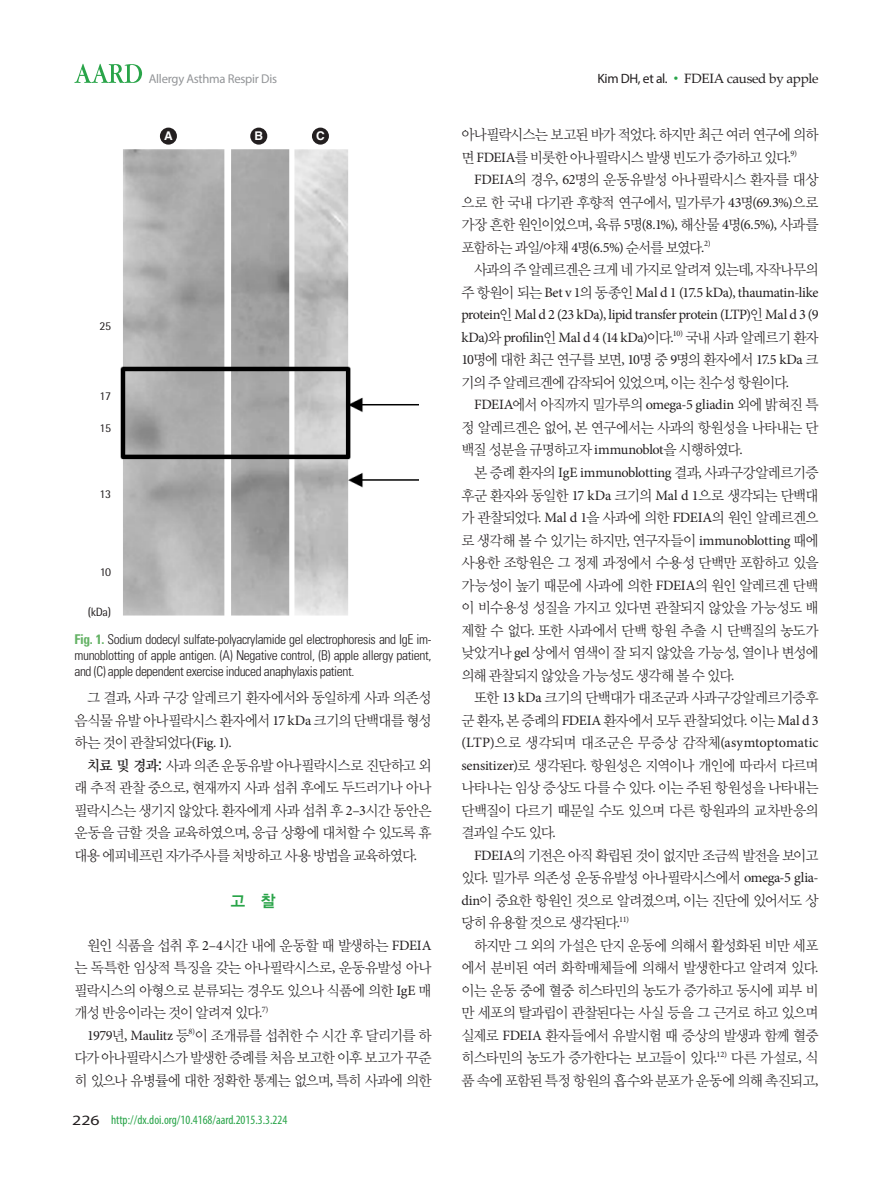
<style>
.page{position:relative;width:893px;height:1191px;background:#fff}
.page>*{position:absolute;margin:0;border:0;box-sizing:border-box;transform-origin:0 0}
.본문_대제목{font:16.5px "YDIYGO340";color:#29a449;scale:.95 1}
.본문{font:14.7px/22.5px "YDIY Mj O320";letter-spacing:-.06em;color:#231f20;text-align:justify;scale:.95 1}
.본문-2{font:14.25px/22.5px "Minion Pro";letter-spacing:-.02em;color:#231f20;text-align:justify}
.본문-3{font:14.25px "Minion Pro";letter-spacing:.005em;color:#231f20}
.표제목_그림설명{font:300 condensed 13.5px/16.2px "Univers LT Std";letter-spacing:-.03em;color:#231f20;text-align:justify}
.하시라짝_영문{font:13.5px "Palatino Linotype";letter-spacing:-.025em;color:#231f20}
.t1{font:condensed 12.75px "Myriad Pro";color:#29a449}
.t2{font:12.75px "Myriad Pro";letter-spacing:-.02em;color:#939598}
.그림지문_8pt{font:12px "Rotis Semi Sans Std";letter-spacing:-.03em;color:#231f20}
.t3{font:700 12px "Helvetica LT Std";color:#fff}
.s1{font-family:"Myriad Pro"}
.s2{font-family:"Dotum";color:#29a449}
.s3{font-weight:700;color:#64b265}
.s4{font-family:"Minion Pro";font-size:14.25px}
.s5{font-family:"YDIY Mj O340"}
.s6{font-stretch:normal;font-size:14.25px;color:#231f20}
.s7{font-family:"YDIY Mj O320";font-size:14.7px}
</style>
<div class="page">
<svg style="left:74px;top:64px;width:68px;height:19px"></svg>
<img style="left:120px;top:149px;width:298px;height:467px">
<div style="left:160px;top:128px;width:17px;height:17px;background:#231f20;border-radius:50%"></div>
<div style="left:250px;top:128px;width:17px;height:17px;background:#231f20;border-radius:50%"></div>
<div style="left:312px;top:128px;width:17px;height:17px;background:#231f20;border-radius:50%"></div>
<p class="t2" style="left:149px;top:71px;width:130px">Allergy Asthma Respir Dis</p>
<p class="하시라짝_영문" style="left:597px;top:69px;width:223px"><span class="s1">Kim DH, et al.</span> <span class="s2">•</span> FDEIA caused by apple</p>
<p class="t3" style="left:164px;top:128px;width:10px">A</p>
<p class="t3" style="left:254px;top:128px;width:10px">B</p>
<p class="t3" style="left:316px;top:128px;width:10px">C</p>
<p class="그림지문_8pt" style="left:99px;top:319px;width:13px">25</p>
<p class="그림지문_8pt" style="left:99px;top:388px;width:13px">17</p>
<p class="그림지문_8pt" style="left:99px;top:421px;width:13px">15</p>
<p class="그림지문_8pt" style="left:99px;top:487px;width:13px">13</p>
<p class="그림지문_8pt" style="left:100px;top:565px;width:13px">10</p>
<p class="그림지문_8pt" style="left:88px;top:604px;width:25px">(kDa)</p>
<p class="표제목_그림설명" style="left:74px;top:631px;width:359px"><span class="s3">Fig. 1.</span> Sodium dodecyl sulfate-polyacrylamide gel electrophoresis and IgE im&shy;munoblotting of apple antigen. (A) Negative control, (B) apple allergy patient, and (C) apple dependent exercise induced anaphylaxis patient.</p>
<p class="본문" style="left:74px;top:686px;width:377px;text-indent:13px">그 결과<span class="s4">,</span> 사과 구강 알레르기 환자에서와 동일하게 사과 의존성 음식물 유발 아나필락시스 환자에서 <span class="s4">17 kDa</span> 크기의 단백대를 형성 하는 것이 관찰되었다<span class="s4">(Fig. 1).</span></p>
<p class="본문" style="left:74px;top:754px;width:377px;text-indent:13px"><span class="s5">치료 및 경과:</span> 사과 의존 운동유발 아나필락시스로 진단하고 외 래 추적 관찰 중으로<span class="s4">,</span> 현재까지 사과 섭취 후에도 두드러기나 아나 필락시스는 생기지 않았다<span class="s4">.</span> 환자에게 사과 섭취 후 <span class="s4">2–3</span>시간 동안은 운동을 금할 것을 교육하였으며<span class="s4">,</span> 응급 상황에 대처할 수 있도록 휴 대용 에피네프린 자가주사를 처방하고 사용 방법을 교육하였다<span class="s4">.</span></p>
<p class="본문_대제목" style="left:231px;top:891px;width:48px">고 찰</p>
<p class="본문" style="left:74px;top:934px;width:377px;text-indent:13px">원인 식품을 섭취 후 <span class="s4">2–4</span>시간 내에 운동할 때 발생하는 <span class="s4">FDEIA </span>는 독특한 임상적 특징을 갖는 아나필락시스로<span class="s4">,</span> 운동유발성 아나 필락시스의 아형으로 분류되는 경우도 있으나 식품에 의한 <span class="s4">IgE</span> 매 개성 반응이라는 것이 알려져 있다<span class="s4">.</span><sup>7)</sup></p>
<p class="본문" style="left:74px;top:1024px;width:377px;text-indent:13px"><span class="s4">1979</span>년<span class="s4">, Maulitz</span> 등<sup>8)</sup>이 조개류를 섭취한 수 시간 후 달리기를 하 다가 아나필락시스가 발생한 증례를 처음 보고한 이후 보고가 꾸준 히 있으나 유병률에 대한 정확한 통계는 없으며<span class="s4">,</span> 특히 사과에 의한</p>
<p class="t1" style="left:72px;top:1112px;width:217px"><span class="s6">226</span> http://dx.doi.org/10.4168/aard.2015.3.3.224</p>
<p class="본문" style="left:461px;top:124px;width:377px">아나필락시스는 보고된 바가 적었다<span class="s4">.</span> 하지만 최근 여러 연구에 의하 면 <span class="s4">FDEIA</span>를 비롯한 아나필락시스 발생 빈도가 증가하고 있다<span class="s4">.</span><sup>9)</sup></p>
<p class="본문" style="left:461px;top:169px;width:377px;text-indent:13px"><span class="s4">FDEIA</span>의 경우<span class="s4">, 62</span>명의 운동유발성 아나필락시스 환자를 대상 으로 한 국내 다기관 후향적 연구에서<span class="s4">,</span> 밀가루가 <span class="s4">43</span>명<span class="s4">(69.3%)</span>으로 가장 흔한 원인이었으며<span class="s4">,</span> 육류 <span class="s4">5</span>명<span class="s4">(8.1%),</span> 해산물 <span class="s4">4</span>명<span class="s4">(6.5%),</span> 사과를 포함하는 과일<span class="s4">/</span>야채 <span class="s4">4</span>명<span class="s4">(6.5%)</span> 순서를 보였다<span class="s4">.</span><sup>2)</sup></p>
<p class="본문" style="left:474px;top:259px;width:364px">사과의 주 알레르겐은 크게 네 가지로 알려져 있는데<span class="s4">,</span> 자작나무의</p>
<p class="본문-2" style="left:461px;top:281px;width:359px"><span class="s7">주 항원이 되는</span> Bet v 1<span class="s7">의 동종인</span> Mal d 1 (17.5 kDa), thaumatin-like protein<span class="s7">인</span> Mal d 2 (23 kDa), lipid transfer protein (LTP)<span class="s7">인</span> Mal d 3 (9 kDa)<span class="s7">와</span> profilin<span class="s7">인</span> Mal d 4 (14 kDa)<span class="s7">이다</span>.<sup>10)</sup> <span class="s7">국내 사과 알레르기 환자</span></p>
<p class="본문" style="left:461px;top:349px;width:377px"><span class="s4">10</span>명에 대한 최근 연구를 보면<span class="s4">, 10</span>명 중 <span class="s4">9</span>명의 환자에서 <span class="s4">17.5 kDa</span> 크 기의 주 알레르겐에 감작되어 있었으며<span class="s4">,</span> 이는 친수성 항원이다<span class="s4">.</span></p>
<p class="본문-2" style="left:474px;top:394px;width:346px">FDEIA<span class="s7">에서 아직까지 밀가루의</span> omega-5 gliadin <span class="s7">외에 밝혀진 특</span></p>
<p class="본문" style="left:461px;top:416px;width:377px">정 알레르겐은 없어<span class="s4">,</span> 본 연구에서는 사과의 항원성을 나타내는 단 백질 성분을 규명하고자 <span class="s4">immunoblot</span>을 시행하였다<span class="s4">.</span></p>
<p class="본문-2" style="left:474px;top:461px;width:346px"><span class="s7">본 증례 환자의</span> IgE immunoblotting <span class="s7">결과</span>, <span class="s7">사과구강알레르기증</span></p>
<p class="본문" style="left:461px;top:484px;width:377px">후군 환자와 동일한 <span class="s4">17 kDa</span> 크기의 <span class="s4">Mal d 1</span>으로 생각되는 단백대 가 관찰되었다<span class="s4">. Mal d 1</span>을 사과에 의한 <span class="s4">FDEIA</span>의 원인 알레르겐으 로 생각해 볼 수 있기는 하지만<span class="s4">,</span> 연구자들이 <span class="s4">immunoblotting</span> 때에 사용한 조항원은 그 정제 과정에서 수용성 단백만 포함하고 있을 가능성이 높기 때문에 사과에 의한 <span class="s4">FDEIA</span>의 원인 알레르겐 단백 이 비수용성 성질을 가지고 있다면 관찰되지 않았을 가능성도 배 제할 수 없다<span class="s4">.</span> 또한 사과에서 단백 항원 추출 시 단백질의 농도가 낮았거나 <span class="s4">gel</span> 상에서 염색이 잘 되지 않았을 가능성<span class="s4">,</span> 열이나 변성에 의해 관찰되지 않았을 가능성도 생각해 볼 수 있다<span class="s4">.</span></p>
<p class="본문" style="left:461px;top:686px;width:377px;text-align:right">또한 <span class="s4">13 kDa</span> 크기의 단백대가 대조군과 사과구강알레르기증후 군 환자<span class="s4">,</span> 본 증례의 <span class="s4">FDEIA</span> 환자에서 모두 관찰되었다<span class="s4">.</span> 이는 <span class="s4">Mal d 3</span></p>
<p class="본문-3" style="left:461px;top:733px;width:359px">(LTP)<span class="s7">으로 생각되며 대조군은 무증상 감작체</span>(asymtoptomatic</p>
<p class="본문" style="left:461px;top:754px;width:377px"><span class="s4">sensitizer)</span>로 생각된다<span class="s4">.</span> 항원성은 지역이나 개인에 따라서 다르며 나타나는 임상 증상도 다를 수 있다<span class="s4">.</span> 이는 주된 항원성을 나타내는 단백질이 다르기 때문일 수도 있으며 다른 항원과의 교차반응의 결과일 수도 있다<span class="s4">.</span></p>
<p class="본문" style="left:461px;top:844px;width:377px;text-indent:13px"><span class="s4">FDEIA</span>의 기전은 아직 확립된 것이 없지만 조금씩 발전을 보이고 있다<span class="s4">.</span> 밀가루 의존성 운동유발성 아나필락시스에서 <span class="s4">omega-5 glia&shy;din</span>이 중요한 항원인 것으로 알려졌으며<span class="s4">,</span> 이는 진단에 있어서도 상 당히 유용할 것으로 생각된다<span class="s4">.</span><sup>11)</sup></p>
<p class="본문" style="left:461px;top:934px;width:377px;text-indent:13px">하지만 그 외의 가설은 단지 운동에 의해서 활성화된 비만 세포 에서 분비된 여러 화학매체들에 의해서 발생한다고 알려져 있다<span class="s4">. </span>이는 운동 중에 혈중 히스타민의 농도가 증가하고 동시에 피부 비 만 세포의 탈과립이 관찰된다는 사실 등을 그 근거로 하고 있으며 실제로 <span class="s4">FDEIA</span> 환자들에서 유발시험 때 증상의 발생과 함께 혈중 히스타민의 농도가 증가한다는 보고들이 있다<span class="s4">.</span><sup>12)</sup> 다른 가설로<span class="s4">,</span> 식 품 속에 포함된 특정 항원의 흡수와 분포가 운동에 의해 촉진되고<span class="s4">,</span></p>
</div>
